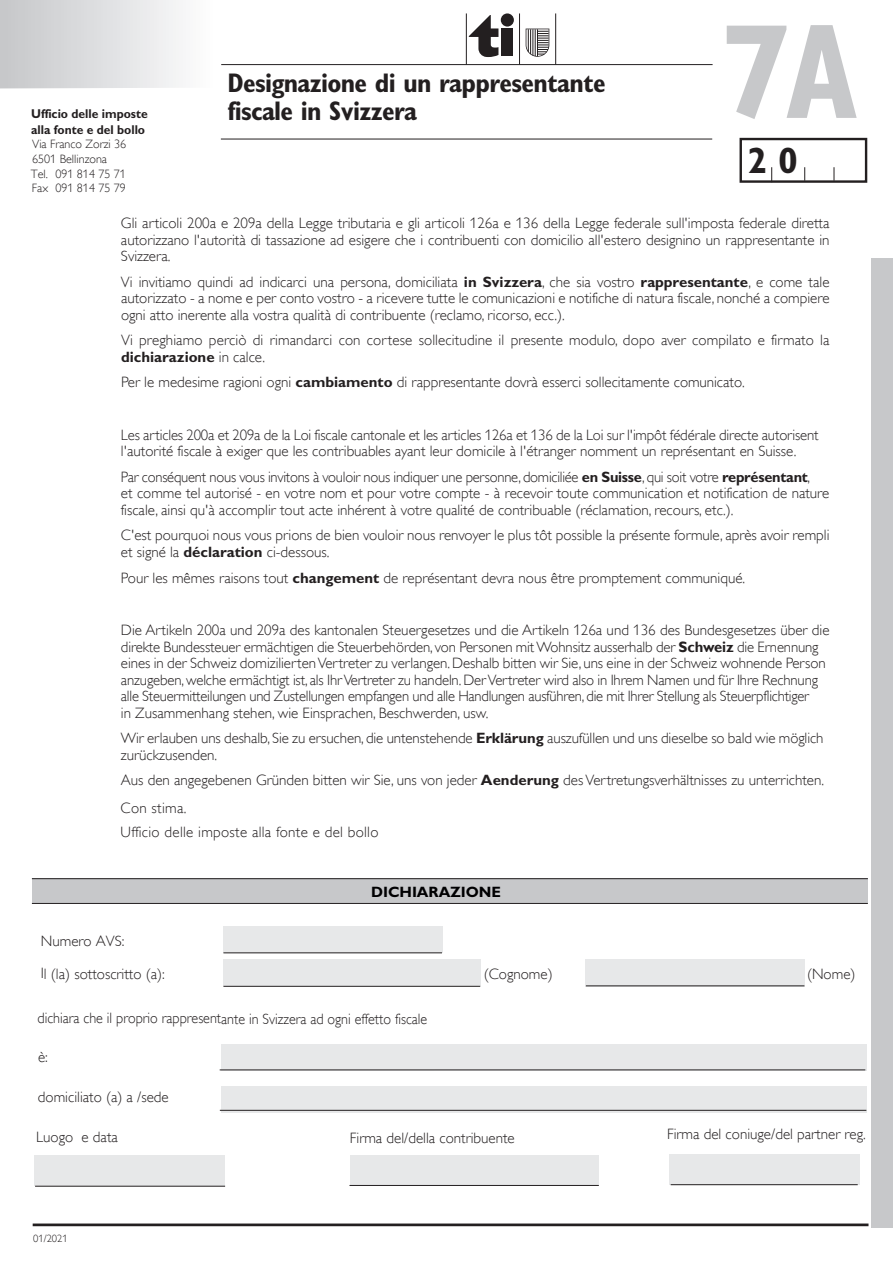
<style>
.page{position:relative;width:893px;height:1262px;background:#fff}
.page>*{position:absolute;margin:0;border:0;box-sizing:border-box;transform-origin:0 0}
.t1{font:700 condensed 135px "Gill Sans";color:#c7c8ca}
.t2{font:700 condensed 36.75px "Gill Sans";color:#231f20}
.t3{font:700 condensed 27px/28.5px "Gill Sans";letter-spacing:-.025em;color:#231f20}
.t4{font:300 15px/16.5px "Gill Alt One";color:#231f20}
.t5{font:300 15px "Gill Alt One";color:#231f20;scale:.94 1}
.t6{font:300 15px "Gill Alt One";letter-spacing:.02em;color:#231f20}
.t7{font:700 15px "Gill Alt One";letter-spacing:-.005em;color:#000001}
.t8{font:700 12.75px/15.3px "Gill Alt One";color:#231f20;scale:.95 1}
.t9{font:300 12.15px/14.5px "Gill Alt One";color:#231f20}
.t10{font:300 10.5px "Gill Alt One";color:#231f20}
.s1{font-weight:700}
.s2{font-family:"Gill Sans";font-weight:700}
</style>
<div class="page">
<div style="left:32px;top:877px;width:835px;height:25px;background:#c7c8ca"></div>
<hr style="left:221px;top:139px;width:491px;height:1px;background:#231f20">
<hr style="left:221px;top:64px;width:491px;height:1px;background:#231f20">
<hr style="left:466px;top:13px;width:1px;height:52px;background:#231f20">
<hr style="left:519px;top:13px;width:1px;height:52px;background:#231f20">
<hr style="left:555px;top:13px;width:1px;height:52px;background:#231f20">
<div style="left:501px;top:28px;width:12px;height:28px;background:#231f20"></div>
<div style="left:501px;top:13px;width:13px;height:14px;background:#231f20;border-radius:50%"></div>
<svg style="left:469px;top:15px;width:29px;height:42px"></svg>
<svg style="left:525px;top:29px;width:24px;height:28px"></svg>
<hr style="left:32px;top:903px;width:835px;height:1px;background:#231f20">
<hr style="left:32px;top:878px;width:835px;height:1px;background:#231f20">
<svg style="left:0;top:0;width:179px;height:88px;background:#dcddde"></svg>
<div style="left:871px;top:258px;width:21px;height:969px;background:#c7c8ca"></div>
<svg style="left:771px;top:167px;width:1px;height:13px"></svg>
<svg style="left:804px;top:167px;width:1px;height:13px"></svg>
<svg style="left:833px;top:167px;width:1px;height:13px"></svg>
<div style="left:739px;top:138px;width:128px;height:45px;border:2px solid #231f20"></div>
<div style="left:223px;top:926px;width:219px;height:27px;background:#e7e8e9"></div>
<div style="left:223px;top:959px;width:258px;height:27px;background:#e7e8e9"></div>
<div style="left:585px;top:959px;width:219px;height:27px;background:#e7e8e9"></div>
<div style="left:221px;top:1044px;width:645px;height:26px;background:#e7e8e9"></div>
<div style="left:222px;top:1086px;width:645px;height:26px;background:#e7e8e9"></div>
<div style="left:34px;top:1154px;width:191px;height:31px;background:#e7e8e9"></div>
<div style="left:350px;top:1154px;width:248px;height:31px;background:#e7e8e9"></div>
<div style="left:669px;top:1153px;width:191px;height:31px;background:#e7e8e9"></div>
<hr style="left:220px;top:1069px;width:645px;height:1px;background:#231f20">
<hr style="left:220px;top:1110px;width:646px;height:1px;background:#231f20">
<hr style="left:33px;top:1223px;width:835px;height:3px;background:#231f20">
<hr style="left:223px;top:952px;width:219px;height:1px;background:#231f20">
<hr style="left:223px;top:986px;width:257px;height:1px;background:#231f20">
<hr style="left:35px;top:1185px;width:190px;height:1px;background:#231f20">
<hr style="left:349px;top:1185px;width:249px;height:1px;background:#231f20">
<hr style="left:670px;top:1184px;width:187px;height:1px;background:#231f20">
<hr style="left:586px;top:985px;width:218px;height:1px;background:#231f20">
<p class="t8" style="left:31px;top:106px;width:124px">Ufficio delle imposte alla fonte e del bollo</p>
<p class="t9" style="left:32px;top:137px;width:96px">Via Franco Zorzi 36<br>6501 Bellinzona</p>
<p class="t9" style="left:31px;top:167px;width:97px">Tel. 091 814 75 71</p>
<p class="t9" style="left:32px;top:180px;width:95px">Fax 091 814 75 79</p>
<h3 class="t3" style="left:227px;top:68px;width:380px">Designazione di un rappresentante fiscale in Svizzera</h3>
<h1 class="t1" style="left:722px;top:-8px;width:137px">7A</h1>
<h2 class="t2" style="left:748px;top:138px;width:51px">2 0</h2>
<p class="t4" style="left:121px;top:215px;width:710px;text-align:justify">Gli articoli 200a e 209a della Legge tributaria e gli articoli 126a e 136 della Legge federale sull'imposta federale diretta autorizzano l'autorità di tassazione ad esigere che i contribuenti con domicilio all'estero designino un rappresentante in Svizzera.</p>
<p class="t4" style="left:121px;top:273px;width:710px;text-align:justify">Vi invitiamo quindi ad indicarci una persona, domiciliata <span class="s1">in Svizzera</span>, che sia vostro <span class="s1">rappresentante</span>, e come tale autorizzato - a nome e per conto vostro - a ricevere tutte le comunicazioni e notifiche di natura fiscale, nonché a compiere ogni atto inerente alla vostra qualità di contribuente (reclamo, ricorso, ecc.).</p>
<p class="t4" style="left:121px;top:332px;width:710px">Vi preghiamo perciò di rimandarci con cortese sollecitudine il presente modulo, dopo aver compilato e firmato la <span class="s1">dichiarazione</span> in calce.</p>
<p class="t4" style="left:121px;top:374px;width:625px">Per le medesime ragioni ogni <span class="s1">cambiamento</span> di rappresentante dovrà esserci sollecitamente comunicato.</p>
<p class="t4" style="left:121px;top:426px;width:699px">Les articles 200a et 209a de la Loi fiscale cantonale et les articles 126a et 136 de la Loi sur l'impôt fédérale directe autorisent l'autorité fiscale à exiger que les contribuables ayant leur domicile à l'étranger nomment un représentant en Suisse.</p>
<p class="t4" style="left:121px;top:468px;width:710px">Par conséquent nous vous invitons à vouloir nous indiquer une personne, domiciliée <span class="s1">en Suisse</span>, qui soit votre <span class="s1">représentant</span>,<br>et comme tel autorisé - en votre nom et pour votre compte - à recevoir toute communication et notification de nature fiscale, ainsi qu'à accomplir tout acte inhérent à votre qualité de contribuable (réclamation, recours, etc.).</p>
<p class="t4" style="left:121px;top:527px;width:710px">C'est pourquoi nous vous prions de bien vouloir nous renvoyer le plus tôt possible la présente formule, après avoir rempli et signé la <span class="s1">déclaration</span> ci-dessous.</p>
<p class="t4" style="left:121px;top:569px;width:625px">Pour les mêmes raisons tout <span class="s1">changement</span> de représentant devra nous être promptement communiqué.</p>
<p class="t4" style="left:121px;top:621px;width:710px">Die Artikeln 200a und 209a des kantonalen Steuergesetzes und die Artikeln 126a und 136 des Bundesgesetzes über die direkte Bundessteuer ermächtigen die Steuerbehörden, von Personen mit Wohnsitz ausserhalb der <span class="s2">Schweiz</span> die Ernennung eines in der Schweiz domizilierten Vertreter zu verlangen. Deshalb bitten wir Sie, uns eine in der Schweiz wohnende Person anzugeben, welche ermächtigt ist, als Ihr Vertreter zu handeln. Der Vertreter wird also in Ihrem Namen und für Ihre Rechnung alle Steuermitteilungen und Zustellungen empfangen und alle Handlungen ausführen, die mit Ihrer Stellung als Steuerpflichtiger<br>in Zusammenhang stehen, wie Einsprachen, Beschwerden, usw.</p>
<p class="t4" style="left:121px;top:729px;width:704px">Wir erlauben uns deshalb, Sie zu ersuchen, die untenstehende <span class="s1">Erklärung</span> auszufüllen und uns dieselbe so bald wie möglich zurückzusenden.</p>
<p class="t4" style="left:121px;top:766px;width:705px;line-height:27.6px">Aus den angegebenen Gründen bitten wir Sie, uns von jeder <span class="s1">Aenderung</span> des Vertretungsverhältnisses zu unterrichten.<br>Con stima.</p>
<p class="t6" style="left:121px;top:823px;width:259px">Ufficio delle imposte alla fonte e del bollo</p>
<p class="t4" style="left:41px;top:924px;width:125px;line-height:32.8px">Numero AVS:<br>Il (la) sottoscritto (a):</p>
<p class="t7" style="left:371px;top:883px;width:131px">DICHIARAZIONE</p>
<p class="t4" style="left:484px;top:966px;width:70px">(Cognome)</p>
<p class="t4" style="left:807px;top:965px;width:50px">(Nome)</p>
<p class="t5" style="left:38px;top:1009px;width:416px">dichiara che il proprio rappresentante in Svizzera ad ogni effetto fiscale</p>
<p class="t4" style="left:38px;top:1049px;width:11px">è:</p>
<p class="t4" style="left:38px;top:1088px;width:132px">domiciliato (a) a /sede</p>
<p class="t4" style="left:36px;top:1128px;width:83px">Luogo e data</p>
<p class="t10" style="left:33px;top:1232px;width:36px">01/2021</p>
<p class="t4" style="left:350px;top:1129px;width:166px">Firma del/della contribuente</p>
<p class="t4" style="left:667px;top:1125px;width:200px">Firma del coniuge/del partner reg.</p>
</div>
